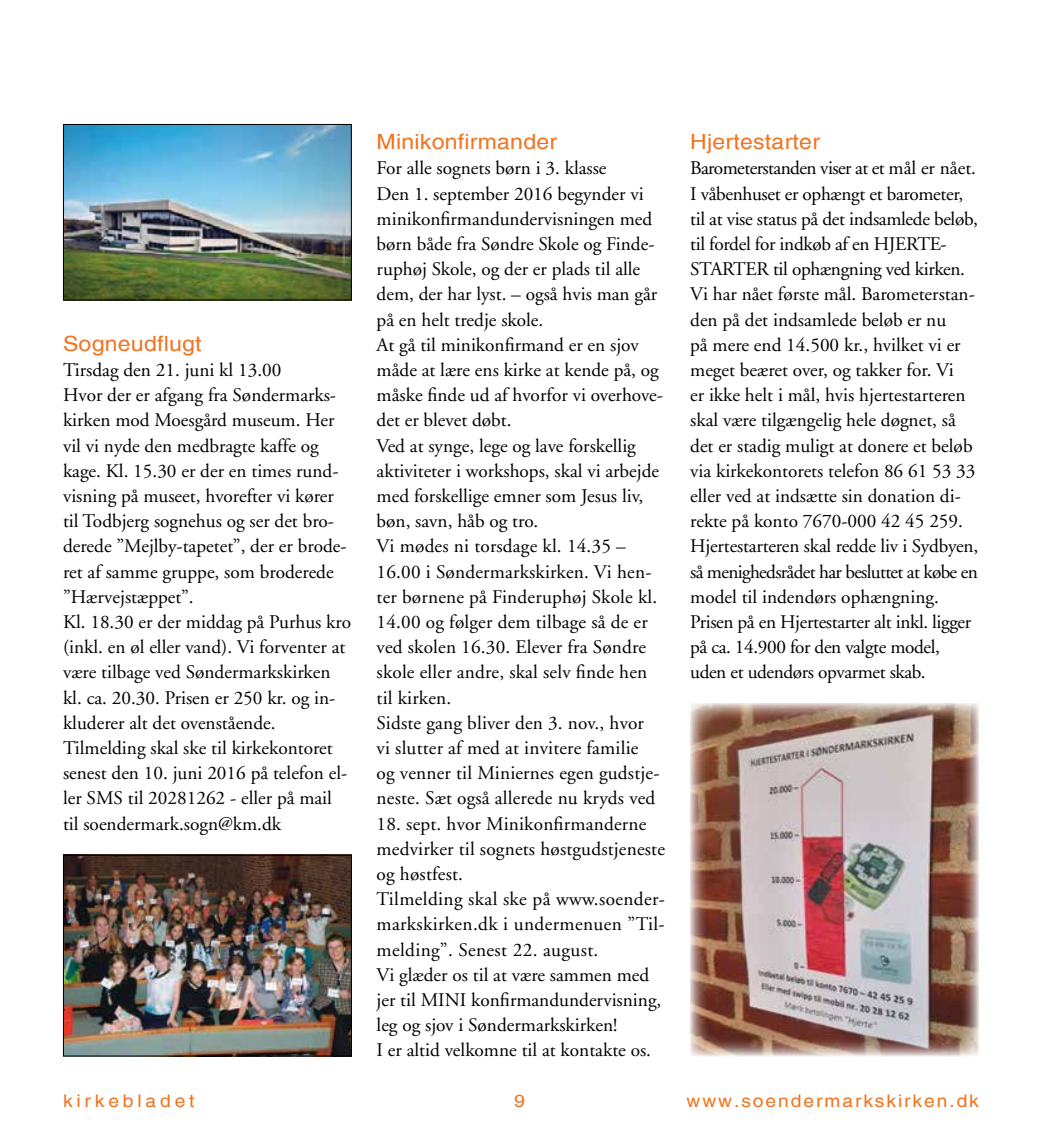
<style>
.page{position:relative;width:1042px;height:1141px;background:#fff}
.page>*{position:absolute;margin:0;border:0;box-sizing:border-box;transform-origin:0 0}
.t1{font:21px "Helvetica";letter-spacing:.01em;color:#f0731f;scale:1.1 1}
.t2{font:19.25px/25.2px "Adobe Garamond";color:#000}
.t3{font:17.5px "Helvetica";letter-spacing:.1em;color:#f0731f;scale:1.1 1}
.t4{font:17.5px "Helvetica";letter-spacing:.2em;color:#f0731f;scale:1.1 1}
</style>
<div class="page">
<img style="left:65px;top:126px;width:285px;height:172px">
<div style="left:63px;top:124px;width:289px;height:176px;border:1px solid #000"></div>
<img style="left:65px;top:857px;width:285px;height:197px">
<div style="left:63px;top:855px;width:289px;height:201px;border:1px solid #000"></div>
<img style="left:690px;top:704px;width:289px;height:352px">
<p class="t1" style="left:63px;top:331px;width:128px">Sogneudflugt</p>
<p class="t2" style="left:63px;top:358px;width:290px">Tirsdag den 21. juni kl 13.00<br>Hvor der er afgang fra Søndermarks&shy;kirken mod Moesgård museum. Her vil vi nyde den medbragte kaffe og kage. Kl. 15.30 er der en times rund&shy;visning på museet, hvorefter vi kører til Todbjerg sognehus og ser det bro&shy;derede ”Mejlby-tapetet”, der er brode&shy;ret af samme gruppe, som broderede ”Hærvejstæppet”.<br>Kl. 18.30 er der middag på Purhus kro (inkl. en øl eller vand). Vi forventer at være tilbage ved Søndermarkskirken kl. ca. 20.30. Prisen er 250 kr. og in&shy;kluderer alt det ovenstående.<br>Tilmelding skal ske til kirkekontoret senest den 10. juni 2016 på telefon el&shy;ler SMS til 20281262 - eller på mail til soendermark.sogn@km.dk</p>
<p class="t1" style="left:377px;top:130px;width:166px">Minikonfirmander</p>
<p class="t2" style="left:377px;top:156px;width:288px">For alle sognets børn i 3. klasse<br>Den 1. september 2016 begynder vi minikonfirmandundervisningen med børn både fra Søndre Skole og Finde&shy;ruphøj Skole, og der er plads til alle dem, der har lyst. – også hvis man går på en helt tredje skole.<br>At gå til minikonfirmand er en sjov måde at lære ens kirke at kende på, og måske finde ud af hvorfor vi overhove&shy;det er blevet døbt.<br>Ved at synge, lege og lave forskellig aktiviteter i workshops, skal vi arbejde med forskellige emner som Jesus liv, bøn, savn, håb og tro.<br>Vi mødes ni torsdage kl. 14.35 – 16.00 i Søndermarkskirken. Vi hen&shy;ter børnene på Finderuphøj Skole kl.<br>14.00 og følger dem tilbage så de er ved skolen 16.30. Elever fra Søndre skole eller andre, skal selv finde hen til kirken.<br>Sidste gang bliver den 3. nov., hvor<br>vi slutter af med at invitere familie<br>og venner til Miniernes egen gudstje&shy;neste. Sæt også allerede nu kryds ved</p>
<p class="t2" style="left:377px;top:811px;width:290px">18. sept. hvor Minikonfirmanderne medvirker til sognets høstgudstjeneste og høstfest.<br>Tilmelding skal ske på www.soender&shy;markskirken.dk i undermenuen ”Til&shy;melding”. Senest 22. august.<br>Vi glæder os til at være sammen med jer til MINI konfirmandundervisning, leg og sjov i Søndermarkskirken!<br>I er altid velkomne til at kontakte os.</p>
<p class="t1" style="left:690px;top:130px;width:120px">Hjertestarter</p>
<p class="t2" style="left:690px;top:156px;width:290px">Barometerstanden viser at et mål er nået.<br>I våbenhuset er ophængt et barometer, til at vise status på det indsamlede beløb, til fordel for indkøb af en HJERTE-STARTER til ophængning ved kirken.<br>Vi har nået første mål. Barometerstan&shy;den på det indsamlede beløb er nu<br>på mere end 14.500 kr., hvilket vi er meget beæret over, og takker for. Vi<br>er ikke helt i mål, hvis hjertestarteren skal være tilgængelig hele døgnet, så det er stadig muligt at donere et beløb via kirkekontorets telefon 86 61 53 33 eller ved at indsætte sin donation di&shy;rekte på konto 7670-000 42 45 259.<br>Hjertestarteren skal redde liv i Sydbyen, så menighedsrådet har besluttet at købe en model til indendørs ophængning.<br>Prisen på en Hjertestarter alt inkl. ligger på ca. 14.900 for den valgte model, uden et udendørs opvarmet skab.</p>
<p class="t4" style="left:63px;top:1090px;width:121px">kirkebladet</p>
<p class="t3" style="left:514px;top:1090px;width:11px">9</p>
<p class="t3" style="left:686px;top:1090px;width:267px">www.soendermarkskirken.dk</p>
</div>
